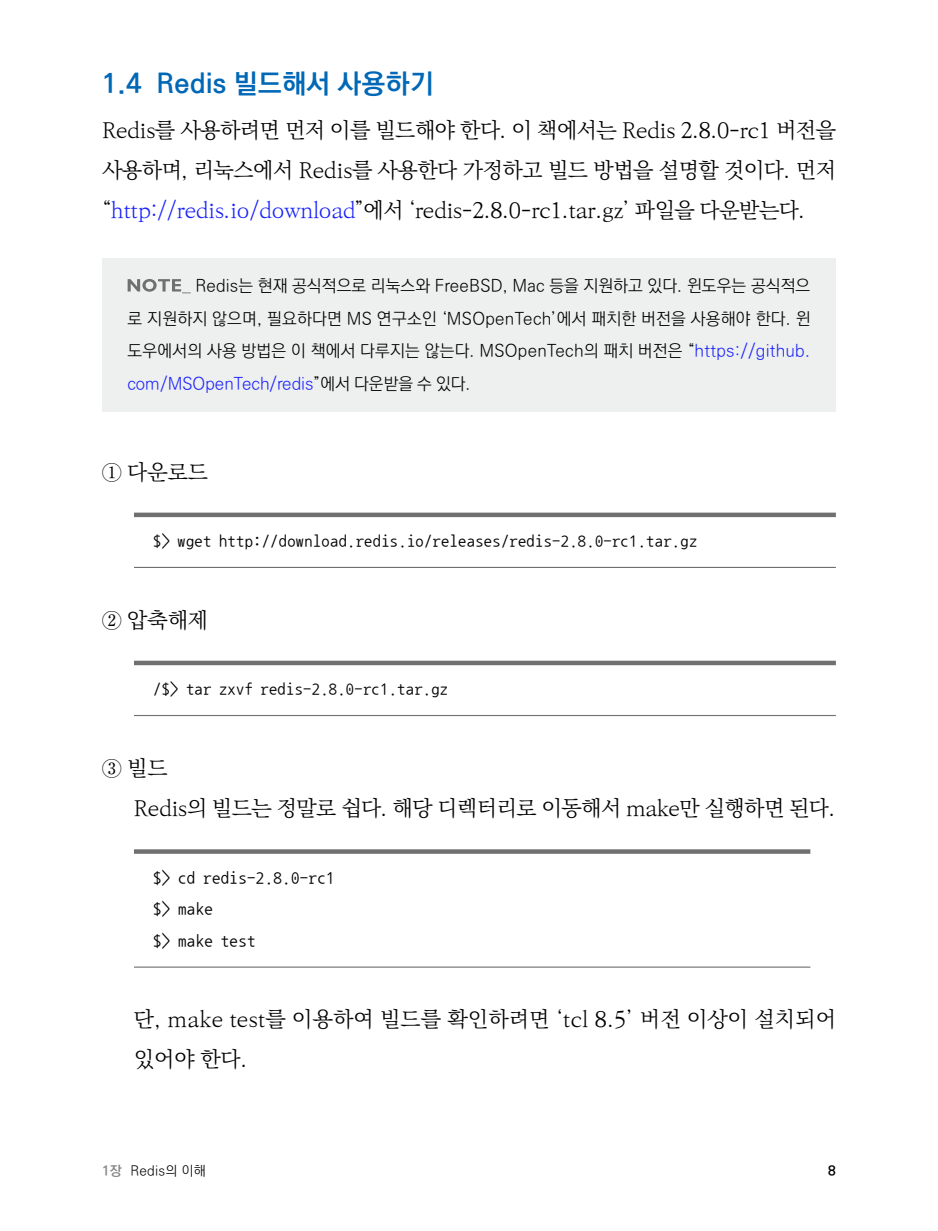
<style>
.page{position:relative;width:938px;height:1231px;background:#fff}
.page>*{position:absolute;margin:0;border:0;box-sizing:border-box;transform-origin:0 0}
.t1{font:27px "Ko Pub Dotum PB";letter-spacing:.02em;color:#0068b6}
.t2{font:21.6px/40.1px "Ko Pub Batang PL";letter-spacing:-.02em;color:#000;text-align:justify}
.t3{font:21.6px/40.1px "Ko Pub Batang PL";letter-spacing:.01em;color:#000}
.t4{font:16.88px/32.6px "Ko Pub Dotum PL";color:#000;text-align:justify}
.t5{font:16.88px/31.5px "Nanum Gothic Coding";letter-spacing:.02em;color:#000}
.t6{font:16.43px "Nanum Gothic Coding";letter-spacing:.02em;color:#000}
.t7{font:13.5px "Ko Pub Dotum PL";letter-spacing:.02em;color:#000}
.t8{font:13.5px "Ko Pub Dotum PB";color:#000}
.s1{color:#1922fb}
.s2{font-family:"Ko Pub Dotum PB";color:#888889}
</style>
<div class="page">
<hr style="left:134px;top:513px;width:702px;height:4px;background:#717070">
<hr style="left:134px;top:567px;width:702px;height:1px;background:#717070">
<hr style="left:134px;top:661px;width:702px;height:4px;background:#717070">
<hr style="left:134px;top:715px;width:702px;height:1px;background:#717070">
<div style="left:134px;top:849px;width:676px;height:5px;background:#717070"></div>
<hr style="left:134px;top:967px;width:676px;height:1px;background:#717070">
<div style="left:102px;top:259px;width:734px;height:153px;background:#eeefef"></div>
<svg style="left:128px;top:279px;width:63px;height:14px"></svg>
<p class="t1" style="left:102px;top:70px;width:333px">1.4 Redis 빌드해서 사용하기</p>
<p class="t2" style="left:102px;top:111px;width:735px">Redis를 사용하려면 먼저 이를 빌드해야 한다. 이 책에서는 Redis 2.8.0-rc1 버전을 사용하며, 리눅스에서 Redis를 사용한다 가정하고 빌드 방법을 설명할 것이다. 먼저 “<span class="s1">http://redis.io/download</span>”에서 ‘redis-2.8.0-rc1.tar.gz’ 파일을 다운받는다.</p>
<p class="t4" style="left:128px;top:270px;width:684px;text-indent:68px">Redis는 현재 공식적으로 리눅스와 FreeBSD, Mac 등을 지원하고 있다. 윈도우는 공식적으 로 지원하지 않으며, 필요하다면 MS 연구소인 ‘MSOpenTech’에서 패치한 버전을 사용해야 한다. 윈 도우에서의 사용 방법은 이 책에서 다루지는 않는다. MSOpenTech의 패치 버전은 “<span class="s1">https://github. com/MSOpenTech/redis</span>”에서 다운받을 수 있다.</p>
<p class="t2" style="left:102px;top:453px;width:108px">① 다운로드</p>
<p class="t6" style="left:153px;top:533px;width:545px">$&gt; wget http://download.redis.io/releases/redis-2.8.0-rc1.tar.gz</p>
<p class="t2" style="left:102px;top:601px;width:108px">② 압축해제</p>
<p class="t6" style="left:153px;top:681px;width:296px">/$&gt; tar zxvf redis-2.8.0-rc1.tar.gz</p>
<p class="t2" style="left:134px;top:749px;width:703px;text-indent:-32px">③ 빌드<br>Redis의 빌드는 정말로 쉽다. 해당 디렉터리로 이동해서 make만 실행하면 된다.</p>
<p class="t5" style="left:153px;top:862px;width:183px">$&gt; cd redis-2.8.0-rc1 $&gt; make<br>$&gt; make test</p>
<p class="t3" style="left:134px;top:1000px;width:703px">단, make test를 이용하여 빌드를 확인하려면 ‘tcl 8.5’ 버전 이상이 설치되어 있어야 한다.</p>
<p class="t7" style="left:102px;top:1164px;width:105px"><span class="s2">1장</span> Redis의 이해</p>
<p class="t8" style="left:828px;top:1164px;width:9px">8</p>
</div>
